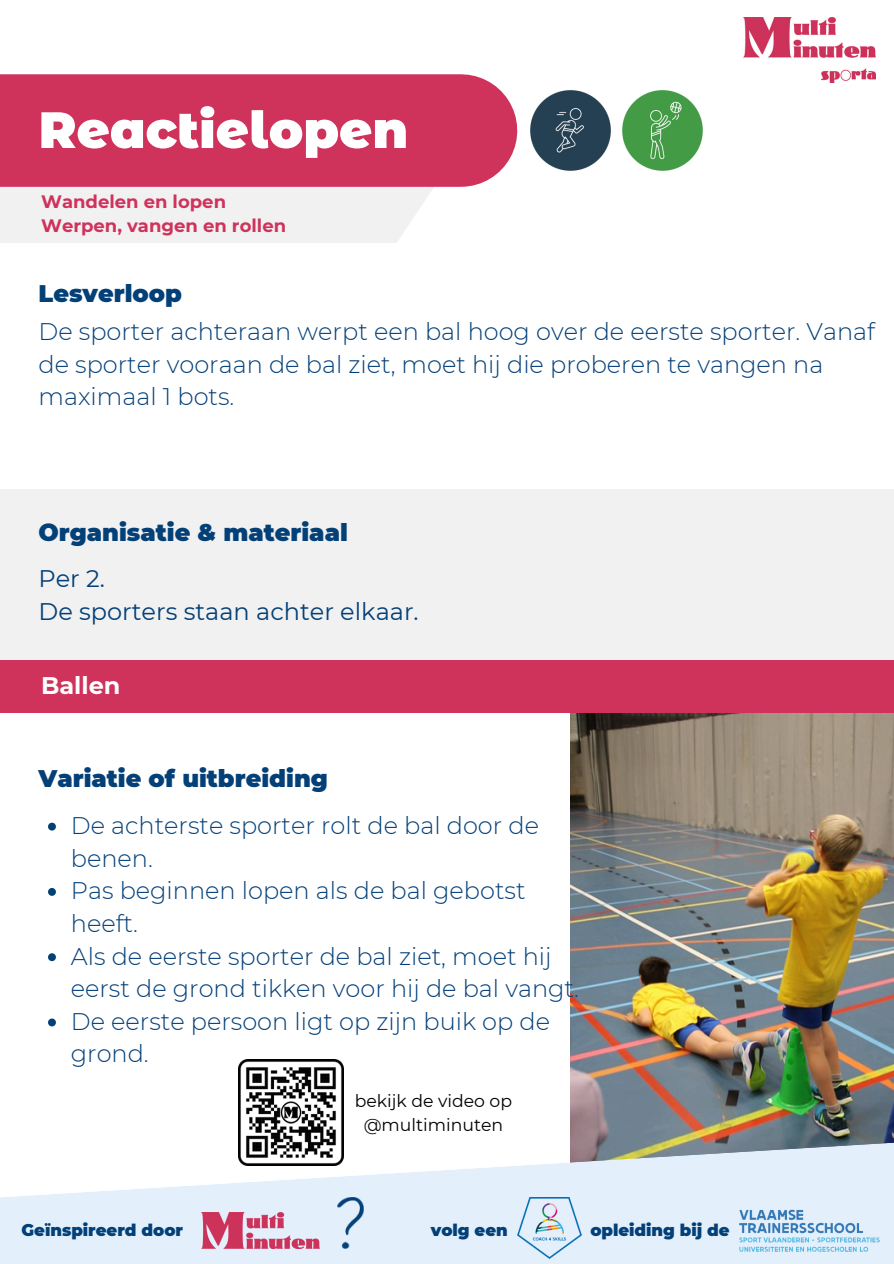
<style>
.page{position:relative;width:894px;height:1264px;background:#fff}
.page>*{position:absolute;margin:0;border:0;box-sizing:border-box;transform-origin:0 0}
.t1{font:900 51px "Montserrat Alternates";color:#fff}
.t2{font:300 24px/32.7px "Montserrat";color:#044078}
.t3{font:900 24px "Montserrat";color:#044078}
.t4{font:24px/32.7px "Montserrat";color:#044078}
.t5{font:700 24px "Montserrat";color:#fff}
.t6{font:700 18px/24.8px "Montserrat";color:#cf325b}
.t7{font:17.25px "Montserrat";color:#000}
.t8{font:900 16.5px "Montserrat";color:#044078}
</style>
<div class="page">
<img style="left:570px;top:712px;width:323px;height:426px">
<svg style="left:0;top:1138px;width:893px;height:125px;fill:#e3f0fc"></svg>
<img style="left:202px;top:1212px;width:117px;height:36px">
<img style="left:337px;top:1197px;width:26px;height:51px">
<img style="left:517px;top:1197px;width:64px;height:61px">
<div style="left:0;top:187px;width:434px;height:56px;background:#f1f1f1"></div>
<div style="left:0;top:74px;width:461px;height:113px;background:#cf325b"></div>
<div style="left:0;top:489px;width:893px;height:197px;background:#f1f1f1"></div>
<img style="left:743px;top:18px;width:132px;height:65px">
<img style="left:738px;top:1206px;width:142px;height:48px">
<div style="left:0;top:660px;width:893px;height:52px;background:#cf325b"></div>
<img style="left:517px;top:90px;width:92px;height:81px">
<img style="left:609px;top:90px;width:94px;height:81px">
<img style="left:238px;top:1059px;width:106px;height:106px">
<svg style="left:48px;top:822px;width:8px;height:8px"></svg>
<svg style="left:48px;top:888px;width:8px;height:7px"></svg>
<svg style="left:48px;top:953px;width:8px;height:8px"></svg>
<svg style="left:48px;top:1018px;width:8px;height:8px"></svg>
<p class="t1" style="left:39px;top:99px;width:371px">Reactielopen</p>
<p class="t6" style="left:41px;top:189px;width:246px">Wandelen en lopen<br>Werpen, vangen en rollen</p>
<h2 class="t3" style="left:39px;top:279px;width:145px">Lesverloop</h2>
<h2 class="t2" style="left:39px;top:315px;width:837px">De sporter achteraan werpt een bal hoog over de eerste sporter. Vanaf de sporter vooraan de bal ziet, moet hij die proberen te vangen na maximaal 1 bots.</h2>
<h1 class="t3" style="left:39px;top:518px;width:311px">Organisatie &amp; materiaal</h1>
<p class="t4" style="left:39px;top:562px;width:381px">Per 2.<br>De sporters staan achter elkaar.</p>
<p class="t5" style="left:41px;top:670px;width:81px">Ballen</p>
<p class="t3" style="left:39px;top:764px;width:291px">Variatie of uitbreiding</p>
<h2 class="t2" style="left:71px;top:809px;width:469px">De achterste sporter rolt de bal door de benen.</h2>
<h3 class="t2" style="left:71px;top:874px;width:456px">Pas beginnen lopen als de bal gebotst heeft.</h3>
<h2 class="t2" style="left:71px;top:939px;width:509px">Als de eerste sporter de bal ziet, moet hij eerst de grond tikken voor hij de bal vangt.</h2>
<h3 class="t2" style="left:71px;top:1004px;width:480px">De eerste persoon ligt op zijn buik op de grond.</h3>
<p class="t7" style="left:354px;top:1090px;width:159px">bekijk de video op</p>
<p class="t7" style="left:363px;top:1113px;width:141px">@multiminuten</p>
<h4 class="t8" style="left:22px;top:1220px;width:163px">Geïnspireerd door</h4>
<p class="t8" style="left:430px;top:1220px;width:78px">volg een</p>
<p class="t8" style="left:590px;top:1220px;width:141px">opleiding bij de</p>
</div>
